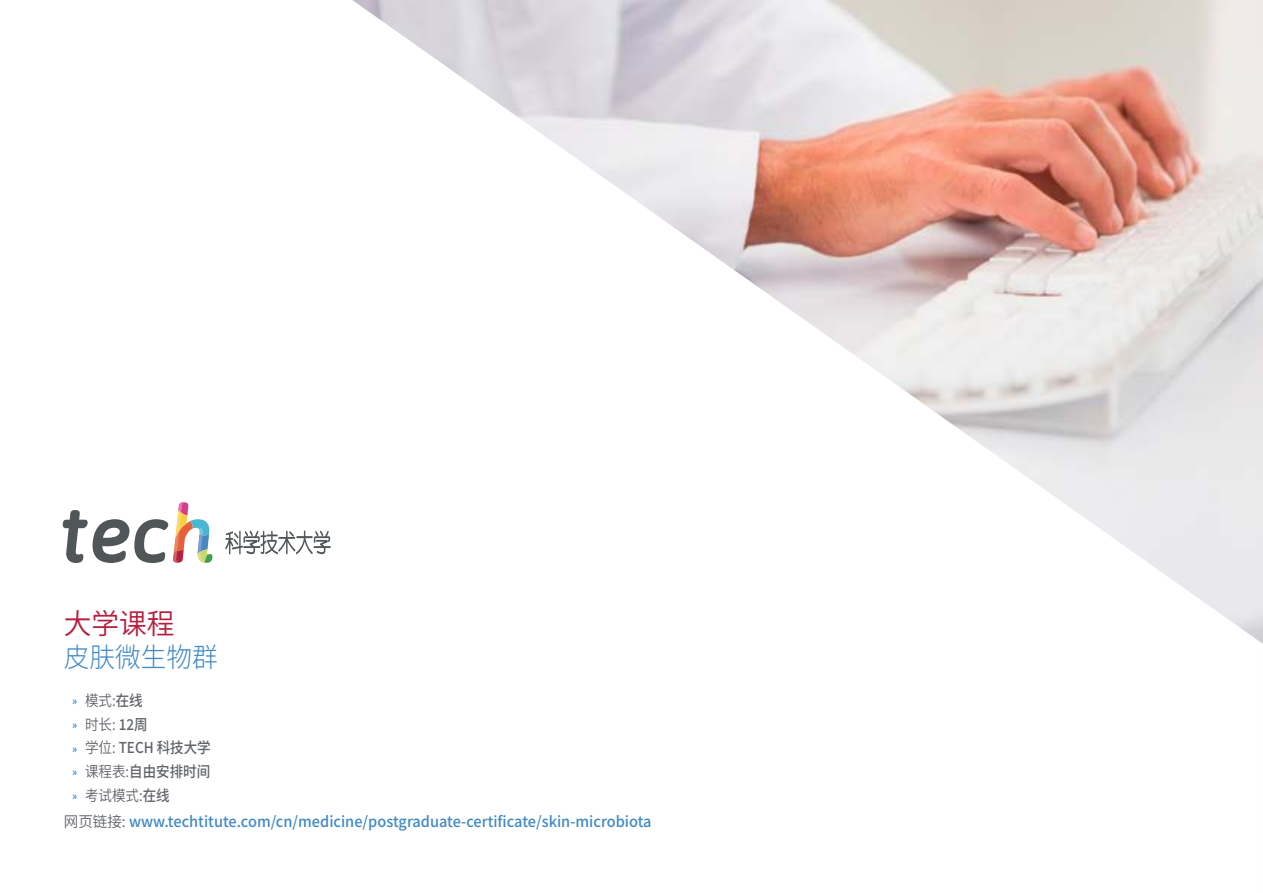
<style>
.page{position:relative;width:1263px;height:893px;background:#fff}
.page>*{position:absolute;margin:0;border:0;box-sizing:border-box;transform-origin:0 0}
.t1{font:28.5px "Source Han Sans CN";color:#b61f3f}
.t2{font:300 27px "Source Han Sans CN";color:#4089c5;scale:.95 1}
.t3{font:500 15px "Source Han Sans CN";color:#4089c5}
.t4{font:500 15px/23.7px "Source Han Sans CN";color:#61646a;scale:.9 1}
.s1{font-family:"Roboto";font-weight:400;font-size:12px;color:#4089c5}
.s2{font-weight:400}
.s3{font-weight:400;color:#61646a}
</style>
<div class="page">
<img style="left:352px;top:0;width:911px;height:644px">
<svg style="left:225px;top:531px;width:106px;height:23px"></svg>
<svg style="left:63px;top:502px;width:149px;height:61px"></svg>
<h1 class="t1" style="left:64px;top:608px;width:112px">大学课程</h1>
<h2 class="t2" style="left:64px;top:642px;width:164px">皮肤微生物群</h2>
<p class="t4" style="left:72px;top:689px;width:155px"><span class="s1">»</span> <span class="s2">模式:</span>在线<br><span class="s1">»</span> <span class="s2">时长:</span> 12周<br><span class="s1">»</span> <span class="s2">学位:</span> TECH 科技大学<span class="s1">»</span> <span class="s2">课程表:</span>自由安排时间<span class="s1">»</span> <span class="s2">考试模式:</span>在线</p>
<p class="t3" style="left:64px;top:813px;width:589px"><span class="s3">网页链接:</span> www.techtitute.com/cn/medicine/postgraduate-certificate/skin-microbiota</p>
</div>
